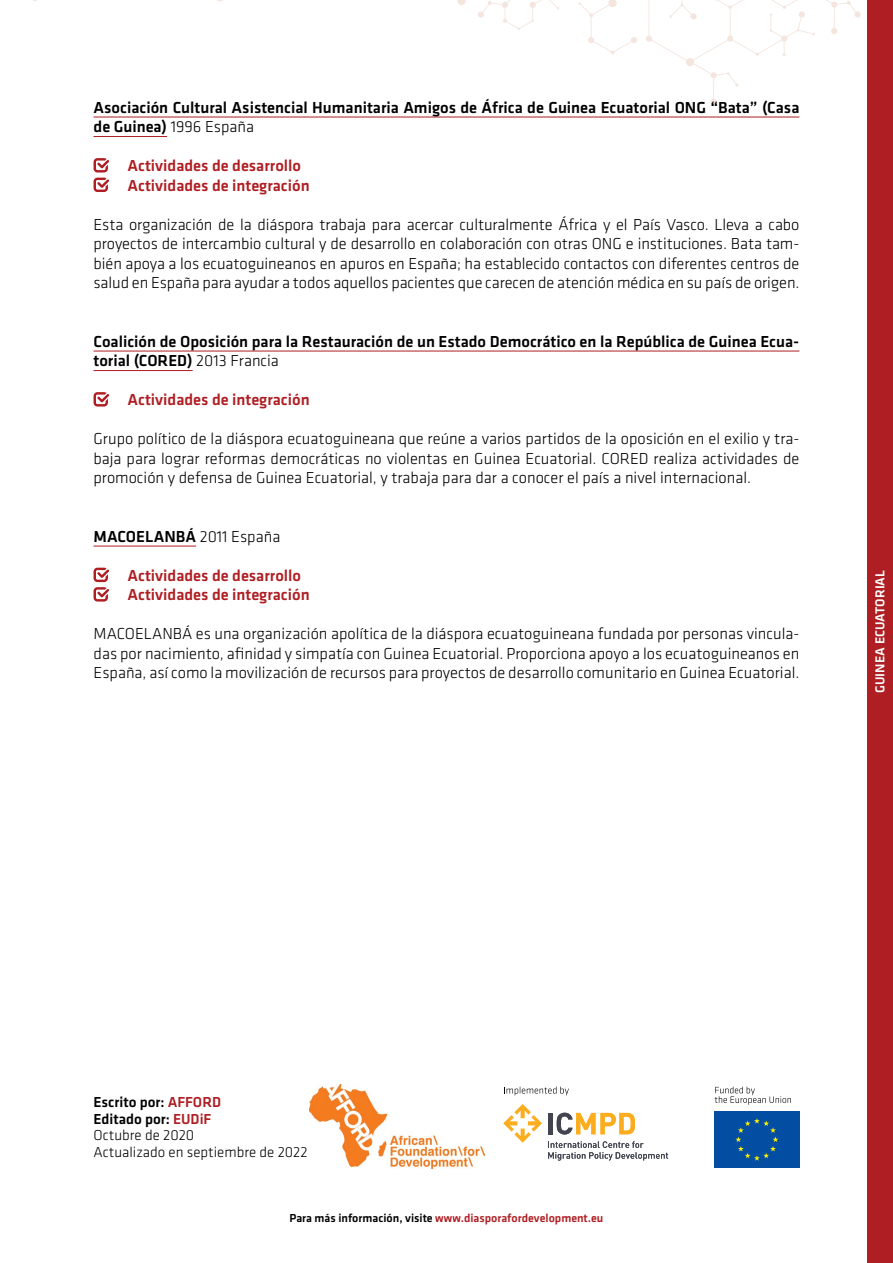
<style>
.page{position:relative;width:893px;height:1263px;background:#fff}
.page>*{position:absolute;margin:0;border:0;box-sizing:border-box;transform-origin:0 0}
.t1{font:300 16.5px/19.5px "Klavika";color:#000;text-align:justify}
.t2{font:500 16.5px/19.5px "Klavika";color:#000}
.t3{font:500 16.5px/19.5px "Klavika";color:#af1e23}
.t4{font:300 15px/16.5px "Klavika";color:#000}
.t5{font:500 13.5px "Klavika";color:#fff}
.t6{font:500 12px "Klavika";color:#af1e23}
.s1{font-weight:300}
.s2{font-weight:500}
.s3{font-weight:500;color:#af1e23}
.s4{color:#000}
</style>
<div class="page">
<div style="left:867px;top:0;width:26px;height:1263px;background:#af1e23"></div>
<svg style="left:578px;top:0;width:59px;height:55px"></svg>
<svg style="left:457px;top:0;width:102px;height:30px"></svg>
<svg style="left:646px;top:0;width:215px;height:105px"></svg>
<hr style="left:94px;top:117px;width:705px;height:1px;background:#af1e23">
<hr style="left:94px;top:136px;width:73px;height:1px;background:#af1e23">
<hr style="left:94px;top:351px;width:705px;height:1px;background:#af1e23">
<hr style="left:94px;top:370px;width:99px;height:1px;background:#af1e23">
<hr style="left:94px;top:546px;width:102px;height:1px;background:#af1e23">
<svg style="left:94px;top:158px;width:15px;height:34px"></svg>
<svg style="left:94px;top:392px;width:15px;height:15px"></svg>
<svg style="left:94px;top:568px;width:15px;height:34px"></svg>
<div style="left:714px;top:1111px;width:85px;height:57px;background:#034ea2"></div>
<svg style="left:735px;top:1118px;width:43px;height:43px"></svg>
<svg style="left:715px;top:1086px;width:76px;height:19px"></svg>
<svg style="left:504px;top:1086px;width:65px;height:9px"></svg>
<hr style="left:548px;top:1113px;width:4px;height:21px;background:#42454f">
<svg style="left:557px;top:1113px;width:78px;height:21px"></svg>
<svg style="left:548px;top:1141px;width:120px;height:19px"></svg>
<svg style="left:503px;top:1104px;width:39px;height:39px"></svg>
<img style="left:309px;top:1084px;width:176px;height:84px">
<p class="t2" style="left:94px;top:97px;width:707px">Asociación Cultural Asistencial Humanitaria Amigos de África de Guinea Ecuatorial ONG “Bata” (Casa de Guinea) <span class="s1">1996 España</span></p>
<p class="t3" style="left:128px;top:155px;width:184px">Actividades de desarrollo<br>Actividades de integración</p>
<p class="t1" style="left:94px;top:214px;width:707px">Esta organización de la diáspora trabaja para acercar culturalmente África y el País Vasco. Lleva a cabo proyectos de intercambio cultural y de desarrollo en colaboración con otras ONG e instituciones. Bata tam&shy;bién apoya a los ecuatoguineanos en apuros en España; ha establecido contactos con diferentes centros de salud en España para ayudar a todos aquellos pacientes que carecen de atención médica en su país de origen.</p>
<p class="t2" style="left:94px;top:331px;width:707px">Coalición de Oposición para la Restauración de un Estado Democrático en la República de Guinea Ecua&shy;torial (CORED) <span class="s1">2013 Francia</span></p>
<p class="t3" style="left:128px;top:389px;width:184px">Actividades de integración</p>
<p class="t1" style="left:94px;top:429px;width:707px">Grupo político de la diáspora ecuatoguineana que reúne a varios partidos de la oposición en el exilio y tra&shy;baja para lograr reformas democráticas no violentas en Guinea Ecuatorial. CORED realiza actividades de promoción y defensa de Guinea Ecuatorial, y trabaja para dar a conocer el país a nivel internacional.</p>
<p class="t2" style="left:94px;top:526px;width:188px">MACOELANBÁ <span class="s1">2011 España</span></p>
<p class="t3" style="left:128px;top:565px;width:184px">Actividades de desarrollo<br>Actividades de integración</p>
<p class="t1" style="left:94px;top:624px;width:707px">MACOELANBÁ es una organización apolítica de la diáspora ecuatoguineana fundada por personas vincula&shy;das por nacimiento, afinidad y simpatía con Guinea Ecuatorial. Proporciona apoyo a los ecuatoguineanos en España, así como la movilización de recursos para proyectos de desarrollo comunitario en Guinea Ecuatorial.</p>
<p class="t5" style="left:871px;top:693px;width:124px;rotate:-90deg">GUINEA ECUATORIAL</p>
<p class="t4" style="left:94px;top:1094px;width:216px"><span class="s2">Escrito por:</span> <span class="s3">AFFORD<br></span><span class="s2">Editado por:</span> <span class="s3">EUDiF<br></span>Octubre de 2020<br>Actualizado en septiembre de 2022</p>
<p class="t6" style="left:289px;top:1210px;width:315px"><span class="s4">Para más información, visite</span> www.diasporafordevelopment.eu</p>
</div>
